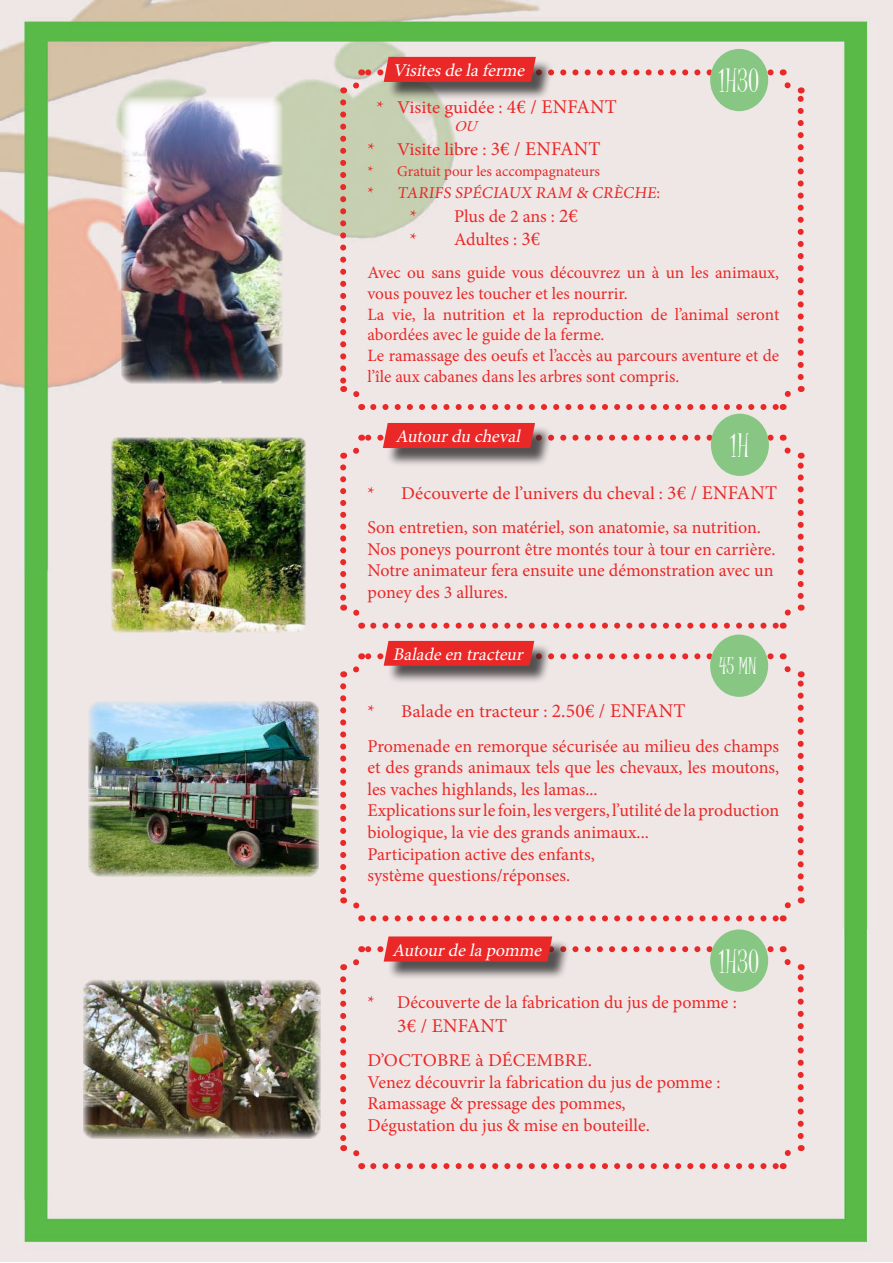
<style>
.page{position:relative;width:893px;height:1263px;background:#fff}
.page>*{position:absolute;margin:0;border:0;box-sizing:border-box;transform-origin:0 0}
.t1{font:31.5px "Juice ITC";color:#fff}
.t2{font:22.5px "Juice ITC";color:#fff}
.t3{font:19.5px "Minion Pro";letter-spacing:.01em;color:#ea2827}
.t4{font:18px/21.6px "Minion Pro";color:#ea2827}
.t5{font:18px/21.6px "Minion Pro";color:#ea2827;scale:1.05 1}
.t6{font:italic 18px "Minion Pro";color:#fff}
.t7{font:italic 17.85px "Minion Pro";color:#fff}
.t8{font:17.25px/20.7px "Minion Pro";color:#ea2827}
.t9{font:16.5px "Minion Pro";color:#ea2827}
.t10{font:15px "Minion Pro";color:#ea2827}
.t11{font:italic 15px "Minion Pro";color:#ea2827}
.s1{font-size:19.5px}
</style>
<div class="page">
<img style="left:0;top:0;width:892px;height:1262px">
<svg style="left:226px;top:57px;width:617px;height:353px;background:#e8dcd8"></svg>
<svg style="left:340px;top:641px;width:464px;height:280px;background:#ebdbda"></svg>
<svg style="left:340px;top:423px;width:464px;height:206px;background:#ead7d6"></svg>
<svg style="left:340px;top:936px;width:464px;height:233px;background:#ead8d7"></svg>
<div style="left:710px;top:49px;width:58px;height:62px;background:#87c783;border-radius:50%"></div>
<div style="left:710px;top:635px;width:58px;height:62px;background:#87c783;border-radius:50%"></div>
<div style="left:710px;top:929px;width:58px;height:63px;background:#87c783;border-radius:50%"></div>
<img style="left:89px;top:701px;width:230px;height:175px">
<img style="left:121px;top:97px;width:162px;height:286px">
<img style="left:83px;top:980px;width:238px;height:158px">
<div style="left:711px;top:414px;width:58px;height:62px;background:#87c783;border-radius:50%"></div>
<img style="left:110px;top:437px;width:196px;height:196px">
<p class="t6" style="left:393px;top:58px;width:137px">Visitesdelaferme</p>
<h1 class="t1" style="left:718px;top:63px;width:43px">1H30</h1>
<p class="t5" style="left:376px;top:97px;width:230px">* Visite guidée : <span class="s1">4€ / ENFANT</span></p>
<p class="t11" style="left:454px;top:117px;width:30px">OU</p>
<p class="t5" style="left:367px;top:138px;width:224px">* Visite libre : <span class="s1">3€ / ENFANT</span></p>
<p class="t10" style="left:367px;top:162px;width:234px">* Gratuit pour les accompagnateurs</p>
<p class="t9" style="left:368px;top:182px;width:294px">* TARIFS SPÉCIAUX RAM &amp; CRÈCHE:</p>
<p class="t4" style="left:410px;top:204px;width:169px;line-height:23.4px">* Plus de 2 ans : <span class="s1">2€ </span>* Adultes : <span class="s1">3€</span></p>
<p class="t8" style="left:367px;top:262px;width:413px">Avec ou sans guide vous découvrez un à un les animaux, vous pouvez les toucher et les nourrir.<br>La vie, la nutrition et la reproduction de l’animal seront abordées avec le guide de la ferme.<br>Le ramassage des oeufs et l’accès au parcours aventure et de l’île aux cabanes dans les arbres sont compris.</p>
<p class="t6" style="left:395px;top:424px;width:131px">Autourdu cheval</p>
<h1 class="t1" style="left:730px;top:427px;width:21px">1H</h1>
<p class="t4" style="left:367px;top:476px;width:411px;line-height:34.2px">* Découverte de l’univers du cheval : <span class="s1">3€ / ENFANT<br></span>Son entretien, son matériel, son anatomie, sa nutrition.</p>
<p class="t4" style="left:367px;top:538px;width:410px;text-align:justify">Nos poneys pourront être montés tour à tour en carrière.<br>Notre animateur fera ensuite une démonstration avec un poney des 3 allures.</p>
<p class="t7" style="left:393px;top:642px;width:136px">Baladeen tracteur</p>
<p class="t2" style="left:719px;top:653px;width:39px">45 MN</p>
<p class="t4" style="left:367px;top:695px;width:413px;line-height:34.2px">* Balade en tracteur : <span class="s1">2.50€ / ENFANT<br></span>Promenade en remorque sécurisée au milieu des champs</p>
<p class="t4" style="left:367px;top:757px;width:413px">et des grands animaux tels que les chevaux, les moutons, les vaches highlands, les lamas...<br>Explications sur le foin, les vergers, l’utilité de la production biologique, la vie des grands animaux...<br>Participation active des enfants,<br>système questions/réponses.</p>
<p class="t6" style="left:392px;top:938px;width:155px">Autourdelapomme</p>
<h1 class="t1" style="left:718px;top:943px;width:43px">1H30</h1>
<p class="t4" style="left:367px;top:992px;width:371px">* Découverte de la fabrication du jus de pomme :</p>
<p class="t3" style="left:397px;top:1012px;width:111px">3€ / ENFANT</p>
<p class="t5" style="left:367px;top:1049px;width:338px">D’OCTOBRE à DÉCEMBRE.<br>Venez découvrir la fabrication du jus de pomme :<br>Ramassage &amp; pressage des pommes,<br>Dégustation du jus &amp; mise en bouteille.</p>
</div>
